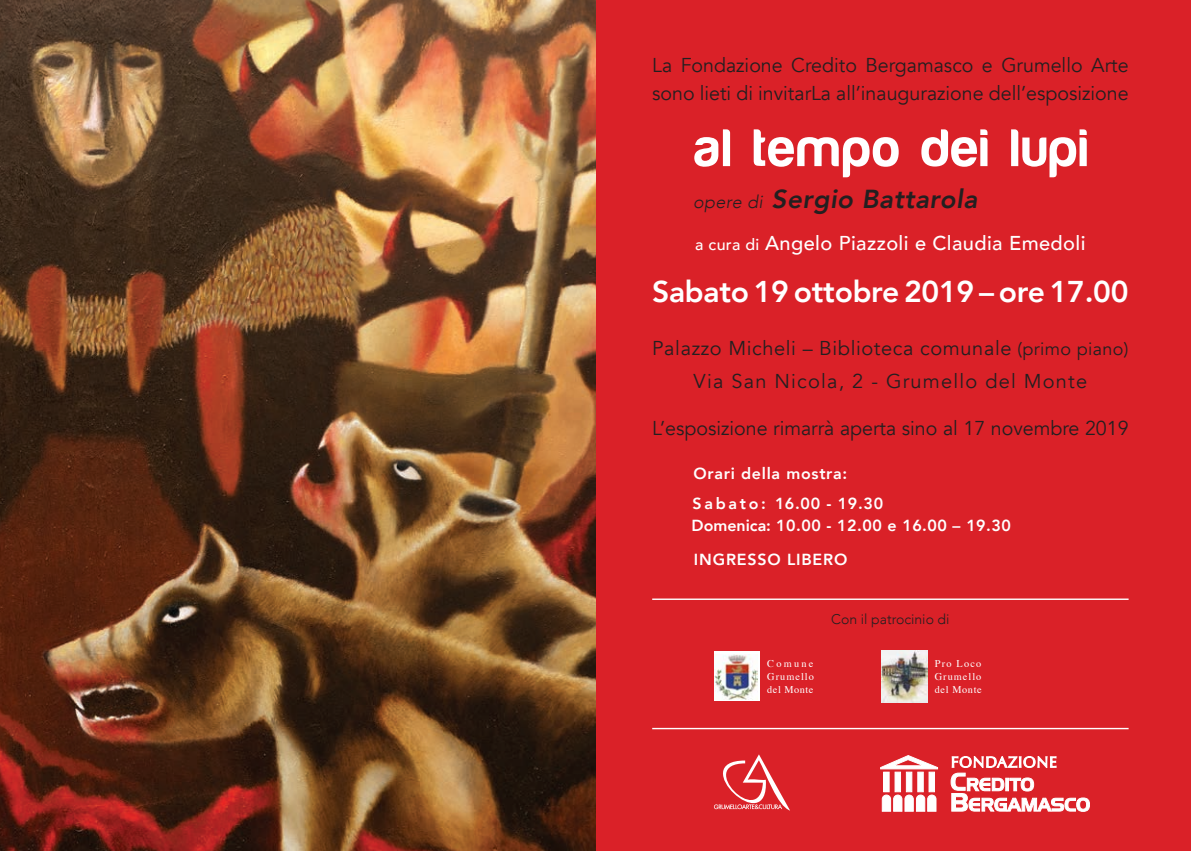
<style>
.page{position:relative;width:1191px;height:851px;background:#fff}
.page>*{position:absolute;margin:0;border:0;box-sizing:border-box;transform-origin:0 0}
.t1{font:700 54px "Harabara Mais Bold Harabara Mais";color:#fff}
.t2{font:800 30px "Avenir";letter-spacing:-.01em;color:#fff}
.t3{font:italic 800 26px "Avenir";letter-spacing:.02em;color:#231f20}
.t4{font:20px "Avenir";color:#231f20}
.t5{font:20px "Avenir";letter-spacing:.03em;color:#231f20}
.t6{font:500 20px "Avenir";letter-spacing:.02em;color:#fff}
.t7{font:20px "Avenir";letter-spacing:.06em;color:#231f20}
.t8{font:800 16px "Avenir";letter-spacing:.045em;color:#fff}
.t9{font:300 14px "Avenir";color:#231f20}
.t10{font:10.2px "Times";letter-spacing:.1em;color:#fff}
.t11{font:10.2px "Times";letter-spacing:.06em;color:#fff}
.t12{font:10.2px "Times";letter-spacing:.05em;color:#fff}
.s1{font-weight:300;font-size:18px}
.s2{font-size:16px}
.s3{font-size:18px}
</style>
<div class="page">
<div style="left:595px;top:0;width:596px;height:850px;background:#da2128"></div>
<hr style="left:652px;top:598px;width:476px;height:2px;background:#fff">
<hr style="left:652px;top:727px;width:476px;height:2px;background:#fff">
<svg style="left:950px;top:756px;width:140px;height:55px"></svg>
<div style="left:928px;top:771px;width:7px;height:21px;background:#fff;border:1px solid #fff"></div>
<svg style="left:917px;top:771px;width:6px;height:21px"></svg>
<div style="left:906px;top:771px;width:6px;height:21px;background:#fff;border:1px solid #fff"></div>
<div style="left:894px;top:771px;width:7px;height:21px;background:#fff;border:1px solid #fff"></div>
<div style="left:883px;top:772px;width:6px;height:19px;background:#fff"></div>
<div style="left:883px;top:771px;width:6px;height:21px;border:1px solid #fff"></div>
<svg style="left:881px;top:794px;width:55px;height:17px"></svg>
<svg style="left:880px;top:755px;width:58px;height:14px"></svg>
<svg style="left:714px;top:754px;width:76px;height:56px"></svg>
<div style="left:714px;top:651px;width:46px;height:50px;background:#fff"></div>
<img style="left:715px;top:654px;width:43px;height:45px">
<img style="left:881px;top:650px;width:46px;height:52px">
<img style="left:0;top:0;width:595px;height:850px">
<p class="t4" style="left:652px;top:53px;width:478px">La Fondazione Credito Bergamasco e Grumello Arte</p>
<p class="t4" style="left:652px;top:81px;width:478px">sono lieti di invitarLa all’inaugurazione dell’esposizione</p>
<p class="t1" style="left:693px;top:116px;width:397px">al tempo dei lupi</p>
<p class="t3" style="left:693px;top:183px;width:286px"><span class="s1">opere di</span> Sergio Battarola</p>
<p class="t6" style="left:695px;top:226px;width:392px"><span class="s2">a cura di</span> Angelo Piazzoli e Claudia Emedoli</p>
<p class="t2" style="left:652px;top:268px;width:478px">Sabato 19 ottobre 2019 – ore 17.00</p>
<p class="t5" style="left:652px;top:336px;width:478px">Palazzo Micheli – Biblioteca comunale <span class="s3">(primo piano)</span></p>
<p class="t7" style="left:693px;top:369px;width:395px">Via San Nicola, 2 - Grumello del Monte</p>
<p class="t4" style="left:652px;top:416px;width:478px">L’esposizione rimarrà aperta sino al 17 novembre 2019</p>
<p class="t8" style="left:693px;top:461px;width:155px">Orari della mostra:</p>
<p class="t8" style="left:692px;top:491px;width:192px">S a b a t o : 16.00 - 19.30</p>
<p class="t8" style="left:691px;top:513px;width:321px">Domenica: 10.00 - 12.00 e 16.00 – 19.30</p>
<p class="t8" style="left:694px;top:547px;width:155px">INGRESSO LIBERO</p>
<p class="t10" style="left:767px;top:653px;width:48px">Comune</p>
<p class="t10" style="left:767px;top:666px;width:48px">Grumello</p>
<p class="t12" style="left:767px;top:679px;width:48px">del Monte</p>
<p class="t9" style="left:831px;top:610px;width:120px">Con il patrocinio di</p>
<p class="t10" style="left:934px;top:653px;width:48px">Pro Loco</p>
<p class="t10" style="left:934px;top:666px;width:48px">Grumello</p>
<p class="t11" style="left:934px;top:679px;width:48px">del Monte</p>
</div>
